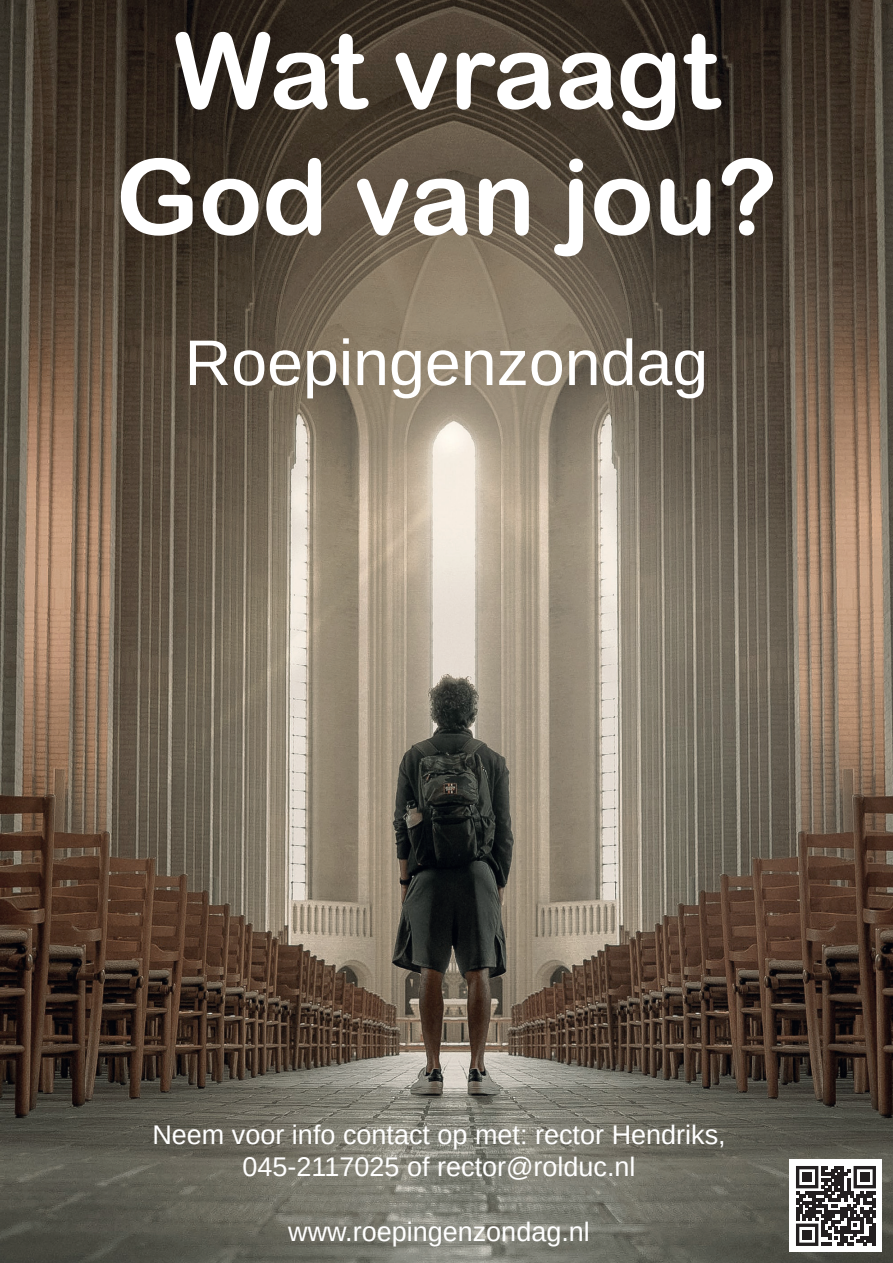
<style>
.page{position:relative;width:893px;height:1263px;background:#fff}
.page>*{position:absolute;margin:0;border:0;box-sizing:border-box;transform-origin:0 0}
.t1{font:105px/126px "Arial Rounded MT Bold";color:#fff;text-align:center}
.t2{font:64.5px "Arimo";color:#fff}
.t3{font:27px/32.4px "Arimo";color:#fff;text-align:center}
</style>
<div class="page">
<img style="left:0;top:0;width:893px;height:1263px">
<div style="left:790px;top:1159px;width:92px;height:93px;background:#fff"></div>
<svg style="left:796px;top:1166px;width:80px;height:80px"></svg>
<div style="left:802px;top:1172px;width:10px;height:10px;background:#231f20"></div>
<div style="left:860px;top:1172px;width:9px;height:10px;background:#231f20"></div>
<div style="left:802px;top:1230px;width:10px;height:9px;background:#231f20"></div>
<h1 class="t1" style="left:116px;top:7px;width:663px">Wat vraagt<br>God van jou?</h1>
<h2 class="t2" style="left:185px;top:322px;width:525px">Roepingenzondag</h2>
<p class="t3" style="left:152px;top:1118px;width:575px">Neem voor info contact op met: rector Hendriks,<br>045-2117025 of rector@rolduc.nl</p>
<p class="t3" style="left:288px;top:1215px;width:303px">www.roepingenzondag.nl</p>
</div>
